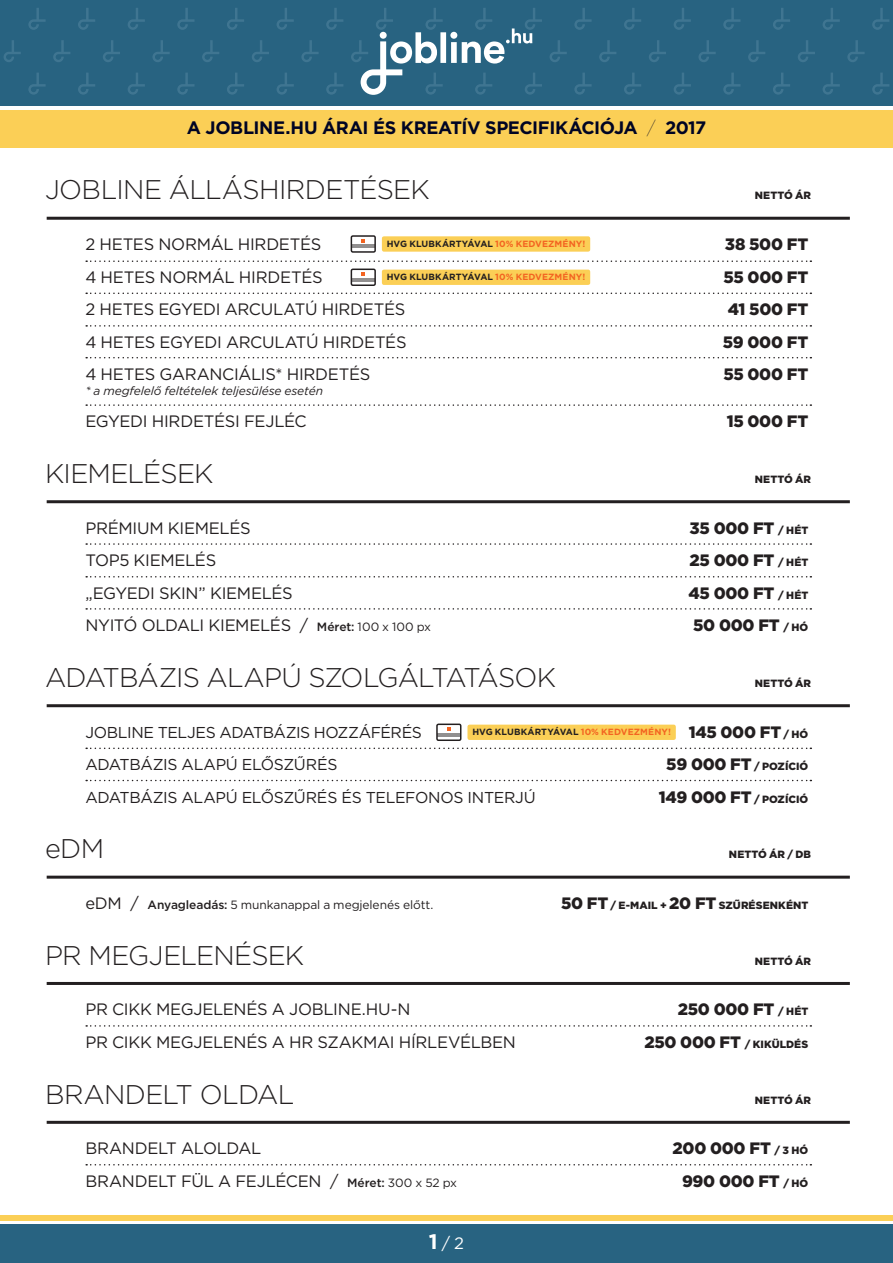
<style>
.page{position:relative;width:893px;height:1263px;background:#fff}
.page>*{position:absolute;margin:0;border:0;box-sizing:border-box;transform-origin:0 0}
.t1{font:300 27px "Gotham";letter-spacing:-.03em;color:#231f20}
.t2{font:700 18px "Gotham";letter-spacing:-.025em;color:#000424}
.t3{font:16.5px "Gotham";letter-spacing:-.015em;color:#231f20}
.t4{font:900 16.5px "Gotham";letter-spacing:-.02em;color:#231f20}
.t5{font:16.5px "Gotham";color:#fff}
.t6{font:15.75px "Gotham";letter-spacing:-.025em;color:#231f20}
.t7{font:12px "Gotham";letter-spacing:-.005em;color:#231f20}
.t8{font:italic 12px "Gotham";letter-spacing:-.015em;color:#231f20}
.t9{font:900 10.5px "Gotham";letter-spacing:.005em;color:#231f20}
.t10{font:700 9px "Gotham";letter-spacing:.005em;color:#231f20}
.s1{font-weight:100}
.s2{font-size:10.5px}
.s3{font-weight:500;font-size:12px}
.s4{font-size:12px}
.s5{color:#f36421}
.s6{font-size:16.5px}
.s7{font-weight:500}
.s8{font-weight:700;font-size:21px}
</style>
<div class="page">
<div style="left:0;top:1224px;width:893px;height:39px;background:#286381"></div>
<div style="left:0;top:1215px;width:893px;height:6px;background:#fbcf56"></div>
<div style="left:0;top:0;width:893px;height:105px;background:#286381"></div>
<svg style="left:28px;top:8px;width:18px;height:22px"></svg>
<svg style="left:4px;top:40px;width:17px;height:22px"></svg>
<svg style="left:53px;top:40px;width:17px;height:22px"></svg>
<svg style="left:78px;top:8px;width:17px;height:22px"></svg>
<svg style="left:128px;top:8px;width:17px;height:22px"></svg>
<svg style="left:103px;top:40px;width:17px;height:22px"></svg>
<svg style="left:152px;top:40px;width:18px;height:22px"></svg>
<svg style="left:177px;top:8px;width:18px;height:22px"></svg>
<svg style="left:227px;top:8px;width:17px;height:22px"></svg>
<svg style="left:202px;top:40px;width:17px;height:22px"></svg>
<svg style="left:252px;top:40px;width:17px;height:22px"></svg>
<svg style="left:277px;top:8px;width:17px;height:22px"></svg>
<svg style="left:326px;top:8px;width:17px;height:22px"></svg>
<svg style="left:301px;top:40px;width:18px;height:22px"></svg>
<svg style="left:550px;top:40px;width:17px;height:22px"></svg>
<svg style="left:574px;top:8px;width:18px;height:22px"></svg>
<svg style="left:624px;top:8px;width:17px;height:22px"></svg>
<svg style="left:599px;top:40px;width:17px;height:22px"></svg>
<svg style="left:649px;top:40px;width:17px;height:22px"></svg>
<svg style="left:674px;top:8px;width:17px;height:22px"></svg>
<svg style="left:723px;top:8px;width:17px;height:22px"></svg>
<svg style="left:698px;top:40px;width:18px;height:22px"></svg>
<svg style="left:748px;top:40px;width:17px;height:22px"></svg>
<svg style="left:28px;top:73px;width:18px;height:22px"></svg>
<svg style="left:78px;top:73px;width:17px;height:22px"></svg>
<svg style="left:128px;top:73px;width:17px;height:22px"></svg>
<svg style="left:177px;top:73px;width:18px;height:22px"></svg>
<svg style="left:227px;top:73px;width:17px;height:22px"></svg>
<svg style="left:277px;top:73px;width:17px;height:22px"></svg>
<svg style="left:326px;top:73px;width:17px;height:22px"></svg>
<svg style="left:574px;top:73px;width:18px;height:22px"></svg>
<svg style="left:624px;top:73px;width:17px;height:22px"></svg>
<svg style="left:674px;top:73px;width:17px;height:22px"></svg>
<svg style="left:723px;top:73px;width:17px;height:22px"></svg>
<svg style="left:773px;top:8px;width:17px;height:22px"></svg>
<svg style="left:823px;top:8px;width:17px;height:22px"></svg>
<svg style="left:798px;top:40px;width:17px;height:22px"></svg>
<svg style="left:847px;top:40px;width:18px;height:22px"></svg>
<svg style="left:872px;top:8px;width:17px;height:22px"></svg>
<svg style="left:773px;top:73px;width:17px;height:22px"></svg>
<svg style="left:823px;top:73px;width:17px;height:22px"></svg>
<svg style="left:872px;top:73px;width:17px;height:22px"></svg>
<div style="left:0;top:110px;width:893px;height:38px;background:#fbcf56"></div>
<svg style="left:351px;top:8px;width:191px;height:87px"></svg>
<hr style="left:47px;top:217px;width:803px;height:3px;background:#231f20">
<svg style="left:86px;top:260px;width:725px;height:2px"></svg>
<svg style="left:86px;top:293px;width:725px;height:1px"></svg>
<svg style="left:86px;top:325px;width:725px;height:2px"></svg>
<svg style="left:86px;top:357px;width:725px;height:1px"></svg>
<svg style="left:86px;top:404px;width:725px;height:2px"></svg>
<hr style="left:47px;top:500px;width:803px;height:3px;background:#231f20">
<svg style="left:86px;top:543px;width:725px;height:2px"></svg>
<svg style="left:86px;top:576px;width:725px;height:1px"></svg>
<svg style="left:86px;top:608px;width:725px;height:2px"></svg>
<hr style="left:47px;top:876px;width:803px;height:3px;background:#231f20">
<hr style="left:47px;top:982px;width:803px;height:3px;background:#231f20">
<svg style="left:86px;top:1025px;width:725px;height:2px"></svg>
<hr style="left:47px;top:1121px;width:803px;height:3px;background:#231f20">
<svg style="left:86px;top:1164px;width:725px;height:1px"></svg>
<hr style="left:47px;top:704px;width:803px;height:3px;background:#231f20">
<svg style="left:86px;top:747px;width:725px;height:2px"></svg>
<svg style="left:86px;top:780px;width:725px;height:1px"></svg>
<div style="left:382px;top:236px;width:208px;height:16px;background:#fbcf56;border-radius:2px"></div>
<div style="left:351px;top:235px;width:25px;height:18px;border:2px solid #231f20;border-radius:2px"></div>
<svg style="left:361px;top:239px;width:4px;height:3px"></svg>
<hr style="left:352px;top:245px;width:22px;height:3px;background:#231f20">
<div style="left:382px;top:270px;width:208px;height:15px;background:#fbcf56;border-radius:2px"></div>
<div style="left:351px;top:269px;width:25px;height:17px;border:2px solid #231f20;border-radius:2px"></div>
<svg style="left:361px;top:272px;width:4px;height:4px"></svg>
<hr style="left:352px;top:278px;width:22px;height:3px;background:#231f20">
<div style="left:467px;top:725px;width:209px;height:15px;background:#fbcf56;border-radius:2px"></div>
<div style="left:436px;top:723px;width:25px;height:18px;border:2px solid #231f20;border-radius:2px"></div>
<svg style="left:447px;top:727px;width:4px;height:4px"></svg>
<hr style="left:438px;top:733px;width:22px;height:3px;background:#231f20">
<p class="t2" style="left:187px;top:116px;width:521px">A JOBLINE.HU ÁRAI ÉS KREATÍV SPECIFIKÁCIÓJA <span class="s1">/</span> 2017</p>
<h1 class="t1" style="left:45px;top:173px;width:386px">JOBLINE ÁLLÁSHIRDETÉSEK</h1>
<p class="t9" style="left:755px;top:188px;width:58px">NETTÓ ÁR</p>
<p class="t3" style="left:85px;top:234px;width:238px">2 HETES NORMÁL HIRDETÉS</p>
<p class="t4" style="left:725px;top:233px;width:85px">38 500 FT</p>
<p class="t3" style="left:85px;top:266px;width:239px">4 HETES NORMÁL HIRDETÉS</p>
<p class="t4" style="left:723px;top:266px;width:86px">55 000 FT</p>
<p class="t3" style="left:85px;top:299px;width:322px">2 HETES EGYEDI ARCULATÚ HIRDETÉS</p>
<p class="t4" style="left:728px;top:298px;width:82px">41 500 FT</p>
<p class="t3" style="left:85px;top:331px;width:323px">4 HETES EGYEDI ARCULATÚ HIRDETÉS</p>
<p class="t4" style="left:723px;top:331px;width:87px">59 000 FT</p>
<p class="t3" style="left:85px;top:364px;width:286px">4 HETES GARANCIÁLIS* HIRDETÉS</p>
<p class="t4" style="left:723px;top:363px;width:86px">55 000 FT</p>
<p class="t8" style="left:85px;top:383px;width:239px">* a megfelelő feltételek teljesülése esetén</p>
<p class="t3" style="left:85px;top:411px;width:223px">EGYEDI HIRDETÉSI FEJLÉC</p>
<p class="t4" style="left:727px;top:410px;width:83px">15 000 FT</p>
<h1 class="t1" style="left:45px;top:456px;width:170px">KIEMELÉSEK</h1>
<p class="t3" style="left:85px;top:517px;width:167px">PRÉMIUM KIEMELÉS</p>
<p class="t4" style="left:690px;top:516px;width:120px">35 000 FT <span class="s2">/ HÉT</span></p>
<p class="t3" style="left:85px;top:550px;width:132px">TOP5 KIEMELÉS</p>
<p class="t4" style="left:689px;top:549px;width:120px">25 000 FT <span class="s2">/ HÉT</span></p>
<p class="t3" style="left:85px;top:582px;width:209px">„EGYEDI SKIN” KIEMELÉS</p>
<p class="t4" style="left:688px;top:582px;width:121px">45 000 FT <span class="s2">/ HÉT</span></p>
<p class="t3" style="left:85px;top:615px;width:347px">NYITÓ OLDALI KIEMELÉS / <span class="s3">Méret:</span> <span class="s4">100 x 100 px</span></p>
<p class="t4" style="left:693px;top:614px;width:117px">50 000 FT <span class="s2">/ HÓ</span></p>
<p class="t10" style="left:387px;top:238px;width:200px">HVG KLUBKÁRTYÁVAL <span class="s5">10% KEDVEZMÉNY!</span></p>
<p class="t10" style="left:387px;top:271px;width:200px">HVG KLUBKÁRTYÁVAL <span class="s5">10% KEDVEZMÉNY!</span></p>
<p class="t9" style="left:755px;top:472px;width:58px">NETTÓ ÁR</p>
<h1 class="t1" style="left:45px;top:660px;width:513px">ADATBÁZIS ALAPÚ SZOLGÁLTATÁSOK</h1>
<p class="t6" style="left:85px;top:722px;width:338px">JOBLINE TELJES ADATBÁZIS HOZZÁFÉRÉS</p>
<p class="t4" style="left:689px;top:720px;width:121px">145 000 FT <span class="s2">/ HÓ</span></p>
<p class="t6" style="left:85px;top:755px;width:254px">ADATBÁZIS ALAPÚ ELŐSZŰRÉS</p>
<p class="t9" style="left:666px;top:759px;width:143px"><span class="s6">59 000 FT</span> / POZÍCIÓ</p>
<p class="t6" style="left:85px;top:787px;width:452px">ADATBÁZIS ALAPÚ ELŐSZŰRÉS ÉS TELEFONOS INTERJÚ</p>
<p class="t4" style="left:659px;top:786px;width:151px">149 000 FT <span class="s2">/ POZÍCIÓ</span></p>
<p class="t9" style="left:755px;top:676px;width:58px">NETTÓ ÁR</p>
<p class="t10" style="left:472px;top:726px;width:200px">HVG KLUBKÁRTYÁVAL <span class="s5">10% KEDVEZMÉNY!</span></p>
<h1 class="t1" style="left:45px;top:832px;width:61px">eDM</h1>
<p class="t9" style="left:729px;top:847px;width:84px">NETTÓ ÁR / DB</p>
<p class="t7" style="left:85px;top:897px;width:349px"><span class="s6">eDM /</span> <span class="s7">Anyagleadás:</span> 5 munkanappal a megjelenés előtt.</p>
<p class="t9" style="left:561px;top:898px;width:249px"><span class="s6">50 FT</span> / E-MAIL + <span class="s6">20 FT</span> SZŰRÉSENKÉNT</p>
<h1 class="t1" style="left:45px;top:938px;width:261px">PR MEGJELENÉSEK</h1>
<p class="t9" style="left:755px;top:954px;width:58px">NETTÓ ÁR</p>
<p class="t3" style="left:85px;top:999px;width:326px">PR CIKK MEGJELENÉS A JOBLINE.HU-N</p>
<p class="t4" style="left:678px;top:998px;width:132px">250 000 FT <span class="s2">/ HÉT</span></p>
<p class="t3" style="left:85px;top:1032px;width:432px">PR CIKK MEGJELENÉS A HR SZAKMAI HÍRLEVÉLBEN</p>
<p class="t9" style="left:644px;top:1037px;width:165px"><span class="s6">250 000 FT</span> / KIKÜLDÉS</p>
<h1 class="t1" style="left:45px;top:1077px;width:251px">BRANDELT OLDAL</h1>
<p class="t9" style="left:755px;top:1092px;width:58px">NETTÓ ÁR</p>
<p class="t3" style="left:85px;top:1138px;width:177px">BRANDELT ALOLDAL</p>
<p class="t4" style="left:673px;top:1137px;width:137px">200 000 FT <span class="s2">/ 3 HÓ</span></p>
<p class="t3" style="left:85px;top:1170px;width:373px">BRANDELT FÜL A FEJLÉCEN / <span class="s3">Méret:</span> <span class="s4">300 x 52 px</span></p>
<p class="t4" style="left:682px;top:1170px;width:128px">990 000 FT <span class="s2">/ HÓ</span></p>
<p class="t5" style="left:429px;top:1232px;width:37px"><span class="s8">1</span> / 2</p>
</div>
